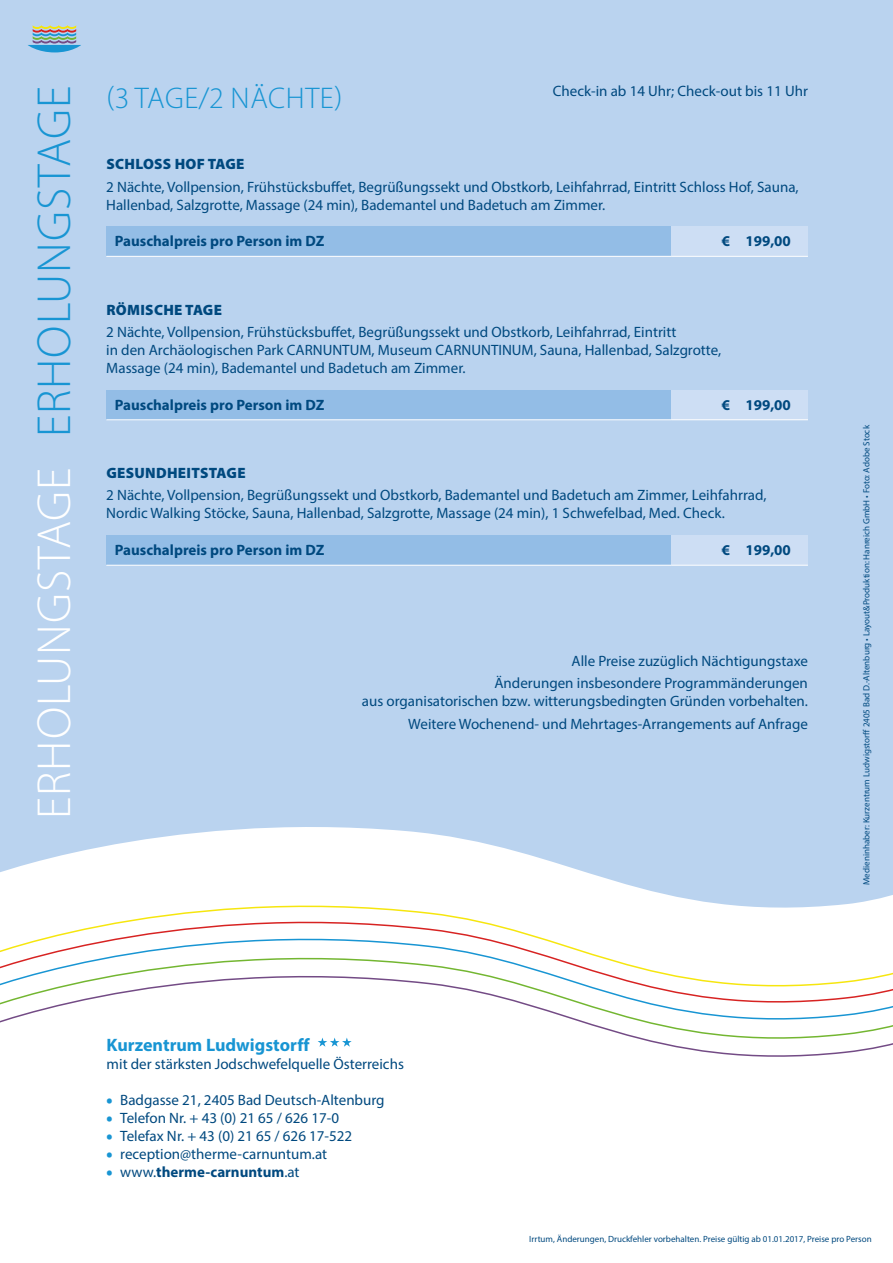
<style>
.page{position:relative;width:893px;height:1263px;background:#fff}
.page>*{position:absolute;margin:0;border:0;box-sizing:border-box;transform-origin:0 0}
.t1{font:300 48px "Myriad Pro";letter-spacing:.02em;color:#1895d3}
.t2{font:300 48px "Myriad Pro";letter-spacing:.02em;color:#fff}
.t3{font:300 30px "Myriad Pro";letter-spacing:.02em;color:#1895d3}
.t4{font:700 18px "Myriad Pro";color:#1895d3}
.t5{font:15px/18px "Myriad Pro";color:#00497f}
.t6{font:700 15px "Myriad Pro";color:#00497f}
.t7{font:900 15px "Myriad Pro";letter-spacing:.02em;color:#00497f}
.t8{font:9px "Myriad Pro";color:#00497f}
.s1{font-family:"Black Chancery";color:#1895d3}
.s2{font-family:"Black Chancery";font-weight:400;color:#1895d3}
.s3{font-weight:400}
</style>
<div class="page">
<div style="left:0;top:0;width:893px;height:883px;background:#bad3ef"></div>
<div style="left:106px;top:227px;width:566px;height:29px;background:#93bde6"></div>
<div style="left:672px;top:227px;width:136px;height:29px;background:#cddef4"></div>
<hr style="left:106px;top:256px;width:566px;height:1px;background:#fff">
<hr style="left:672px;top:256px;width:136px;height:1px;background:#fff">
<div style="left:106px;top:390px;width:566px;height:30px;background:#93bde6"></div>
<div style="left:672px;top:390px;width:136px;height:30px;background:#cddef4"></div>
<hr style="left:106px;top:419px;width:566px;height:1px;background:#fff">
<hr style="left:672px;top:419px;width:136px;height:1px;background:#fff">
<div style="left:106px;top:535px;width:566px;height:30px;background:#93bde6"></div>
<div style="left:672px;top:535px;width:136px;height:30px;background:#cddef4"></div>
<hr style="left:106px;top:565px;width:566px;height:1px;background:#fff">
<hr style="left:672px;top:565px;width:136px;height:1px;background:#fff">
<svg style="left:622px;top:883px;width:271px;height:16px;background:#c2d8f0"></svg>
<svg style="left:157px;top:899px;width:719px;height:17px"></svg>
<svg style="left:56px;top:916px;width:476px;height:19px"></svg>
<svg style="left:0;top:935px;width:590px;height:18px"></svg>
<svg style="left:0;top:953px;width:893px;height:104px"></svg>
<svg style="left:28px;top:25px;width:54px;height:27px"></svg>
<h1 class="t1" style="left:28px;top:437px;width:353px;rotate:-90deg">ERHOLUNGSTAGE</h1>
<h1 class="t2" style="left:28px;top:819px;width:353px;rotate:-90deg">ERHOLUNGSTAGE</h1>
<h2 class="t3" style="left:107px;top:81px;width:237px">(3 TAGE/2 NÄCHTE)</h2>
<p class="t5" style="left:553px;top:82px;width:256px">Check-in ab 14 Uhr; Check-out bis 11 Uhr</p>
<p class="t7" style="left:106px;top:156px;width:140px">SCHLOSS HOF TAGE</p>
<p class="t5" style="left:106px;top:177px;width:694px">2 Nächte, Vollpension, Frühstücksbuffet, Begrüßungssekt und Obstkorb, Leihfahrrad, Eintritt Schloss Hof, Sauna,<br>Hallenbad, Salzgrotte, Massage (24 min), Bademantel und Badetuch am Zimmer.</p>
<p class="t6" style="left:115px;top:231px;width:211px">Pauschalpreis pro Person im DZ</p>
<p class="t6" style="left:722px;top:231px;width:70px">€ 199,00</p>
<p class="t7" style="left:106px;top:301px;width:117px">RÖMISCHE TAGE</p>
<p class="t5" style="left:106px;top:323px;width:616px">2 Nächte, Vollpension, Frühstücksbuffet, Begrüßungssekt und Obstkorb, Leihfahrrad, Eintritt<br>in den Archäologischen Park CARNUNTUM, Museum CARNUNTINUM, Sauna, Hallenbad, Salzgrotte,<br>Massage (24 min), Bademantel und Badetuch am Zimmer.</p>
<p class="t6" style="left:115px;top:395px;width:211px">Pauschalpreis pro Person im DZ</p>
<p class="t6" style="left:722px;top:395px;width:70px">€ 199,00</p>
<p class="t7" style="left:106px;top:465px;width:141px">GESUNDHEITSTAGE</p>
<p class="t5" style="left:106px;top:486px;width:662px">2 Nächte, Vollpension, Begrüßungssekt und Obstkorb, Bademantel und Badetuch am Zimmer, Leihfahrrad,<br>Nordic Walking Stöcke, Sauna, Hallenbad, Salzgrotte, Massage (24 min), 1 Schwefelbad, Med. Check.</p>
<p class="t6" style="left:115px;top:540px;width:211px">Pauschalpreis pro Person im DZ</p>
<p class="t6" style="left:722px;top:540px;width:70px">€ 199,00</p>
<p class="t5" style="left:494px;top:650px;width:315px;line-height:22.2px;text-align:right">Alle Preise zuzüglich Nächtigungstaxe<br>Änderungen insbesondere Programmänderungen</p>
<p class="t5" style="left:362px;top:690px;width:447px;line-height:22.2px;text-align:right">aus organisatorischen bzw. witterungsbedingten Gründen vorbehalten.<br>Weitere Wochenend- und Mehrtages-Arrangements auf Anfrage</p>
<p class="t8" style="left:861px;top:885px;width:461px;rotate:-90deg">Medieninhaber: Kurzentrum Ludwigstorff 2405 Bad D.-Altenburg • Layout&amp;Produktion: Hanreich GmbH • Foto: Adobe Stock</p>
<p class="t4" style="left:107px;top:1033px;width:205px">Kurzentrum Ludwigstorff</p>
<p class="t5" style="left:107px;top:1055px;width:299px">mit der stärksten Jodschwefelquelle Österreichs</p>
<p class="t5" style="left:107px;top:1091px;width:279px"><span class="s1">•</span> Badgasse 21, 2405 Bad Deutsch-Altenburg</p>
<p class="t5" style="left:107px;top:1109px;width:234px"><span class="s1">•</span> Telefon Nr. + 43 (0) 21 65 / 626 17-0</p>
<p class="t5" style="left:107px;top:1127px;width:247px"><span class="s1">•</span> Telefax Nr. + 43 (0) 21 65 / 626 17-522</p>
<p class="t5" style="left:107px;top:1145px;width:222px"><span class="s1">•</span> reception@therme-carnuntum.at</p>
<p class="t6" style="left:107px;top:1162px;width:194px"><span class="s2">•</span> <span class="s3">www.</span>therme-carnuntum<span class="s3">.at</span></p>
<p class="t8" style="left:529px;top:1233px;width:344px">Irrtum, Änderungen, Druckfehler vorbehalten. Preise gültig ab 01.01.2017, Preise pro Person</p>
</div>
